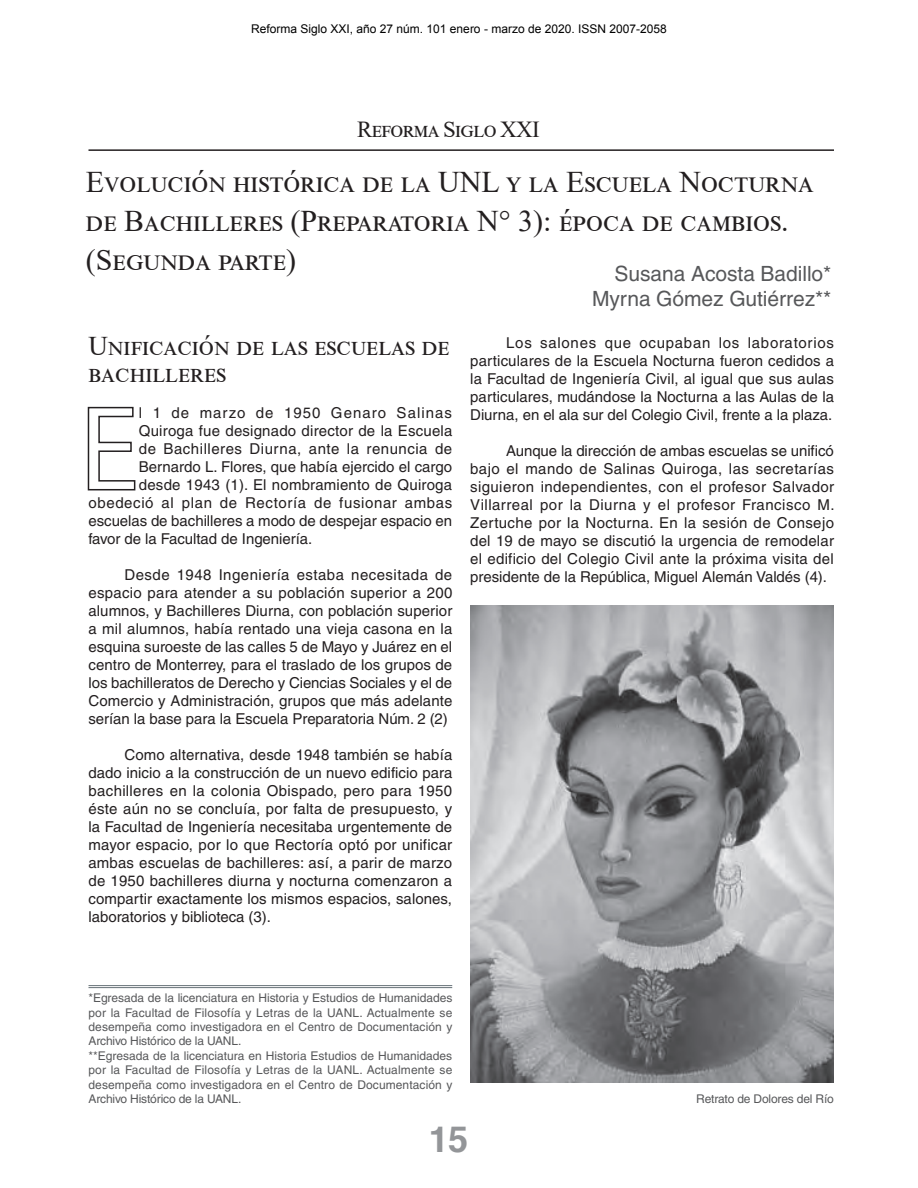
<style>
.page{position:relative;width:918px;height:1188px;background:#fff}
.page>*{position:absolute;margin:0;border:0;box-sizing:border-box;transform-origin:0 0}
.t1{font:700 36px "Helvetica";color:#939598}
.t2{font:30px/39px "Times New Roman";color:#231f20}
.t3{font:27px/27px "Times New Roman";color:#231f20}
.t4{font:22.95px "Times New Roman";letter-spacing:-.025em;color:#231f20}
.t5{font:21px "Helvetica";letter-spacing:-.005em;color:#57585a}
.capitular{font:15px/18px "Helvetica";color:#231f20;text-align:justify}
.capitular-2{font:15px "Helvetica";letter-spacing:.04em;color:#231f20}
.capitular-3{font:15px "Helvetica";letter-spacing:.035em;color:#231f20}
.capitular-4{font:15px "Helvetica";letter-spacing:.07em;color:#231f20}
.pie{font:12px/14.4px "Helvetica";letter-spacing:-.015em;color:#57585a;text-align:justify}
</style>
<div class="page">
<hr style="left:88px;top:985px;width:364px;height:1px;background:#667177">
<hr style="left:88px;top:987px;width:364px;height:1px;background:#667177">
<img style="left:470px;top:605px;width:364px;height:478px">
<svg style="left:87px;top:406px;width:49px;height:85px"></svg>
<hr style="left:88px;top:149px;width:746px;height:2px;background:#231f20">
<h3 class="t4" style="left:357px;top:113px;width:184px">Reforma Siglo XXI</h3>
<p class="t2" style="left:86px;top:161px;width:729px">Evolución histórica de la UNL y la Escuela Nocturna de Bachilleres (Preparatoria N° 3): época de cambios. (Segunda parte)</p>
<p class="t5" style="left:615px;top:261px;width:218px">Susana Acosta Badillo*</p>
<p class="t5" style="left:592px;top:286px;width:241px">Myrna Gómez Gutiérrez**</p>
<p class="t3" style="left:88px;top:331px;width:363px">Unificación de las escuelas de bachilleres</p>
<p class="capitular-4" style="left:139px;top:404px;width:315px">l 1 de marzo de 1950 Genaro Salinas</p>
<p class="capitular" style="left:139px;top:421px;width:315px">Quiroga fue designado director de la Escuela</p>
<p class="capitular-3" style="left:139px;top:440px;width:315px">de Bachilleres Diurna, ante la renuncia de</p>
<p class="capitular" style="left:139px;top:457px;width:315px">Bernardo L. Flores, que había ejercido el cargo</p>
<p class="capitular" style="left:139px;top:475px;width:315px">desde 1943 (1). El nombramiento de Quiroga</p>
<p class="capitular-2" style="left:88px;top:494px;width:365px">obedeció al plan de Rectoría de fusionar ambas</p>
<p class="capitular" style="left:88px;top:511px;width:365px">escuelas de bachilleres a modo de despejar espacio en</p>
<p class="capitular" style="left:88px;top:529px;width:225px">favor de la Facultad de Ingeniería.</p>
<p class="capitular" style="left:88px;top:565px;width:365px;text-indent:36px">Desde 1948 Ingeniería estaba necesitada de espacio para atender a su población superior a 200 alumnos, y Bachilleres Diurna, con población superior a mil alumnos, había rentado una vieja casona en la esquina suroeste de las calles 5 de Mayo y Juárez en el centro de Monterrey, para el traslado de los grupos de los bachilleratos de Derecho y Ciencias Sociales y el de Comercio y Administración, grupos que más adelante serían la base para la Escuela Preparatoria Núm. 2 (2)</p>
<p class="capitular" style="left:88px;top:745px;width:365px;text-indent:36px">Como alternativa, desde 1948 también se había dado inicio a la construcción de un nuevo edificio para bachilleres en la colonia Obispado, pero para 1950 éste aún no se concluía, por falta de presupuesto, y la Facultad de Ingeniería necesitaba urgentemente de mayor espacio, por lo que Rectoría optó por unificar ambas escuelas de bachilleres: así, a parir de marzo de 1950 bachilleres diurna y nocturna comenzaron a compartir exactamente los mismos espacios, salones, laboratorios y biblioteca (3).</p>
<p class="capitular" style="left:470px;top:333px;width:365px;text-indent:36px">Los salones que ocupaban los laboratorios particulares de la Escuela Nocturna fueron cedidos a la Facultad de Ingeniería Civil, al igual que sus aulas particulares, mudándose la Nocturna a las Aulas de la Diurna, en el ala sur del Colegio Civil, frente a la plaza.</p>
<p class="capitular" style="left:470px;top:441px;width:366px;text-indent:36px">Aunque la dirección de ambas escuelas se unificó bajo el mando de Salinas Quiroga, las secretarías siguieron independientes, con el profesor Salvador Villarreal por la Diurna y el profesor Francisco M.<br>Zertuche por la Nocturna. En la sesión de Consejo del 19 de mayo se discutió la urgencia de remodelar el edificio del Colegio Civil ante la próxima visita del presidente de la República, Miguel Alemán Valdés (4).</p>
<p class="pie" style="left:88px;top:991px;width:365px">*Egresada de la licenciatura en Historia y Estudios de Humanidades por la Facultad de Filosofía y Letras de la UANL. Actualmente se desempeña como investigadora en el Centro de Documentación y Archivo Histórico de la UANL.</p>
<p class="pie" style="left:88px;top:1048px;width:365px">**Egresada de la licenciatura en Historia Estudios de Humanidades por la Facultad de Filosofía y Letras de la UANL. Actualmente se desempeña como investigadora en el Centro de Documentación y Archivo Histórico de la UANL.</p>
<p class="pie" style="left:696px;top:1092px;width:139px">Retrato de Dolores del Río</p>
<h1 class="t1" style="left:428px;top:1116px;width:41px">15</h1>
</div>
